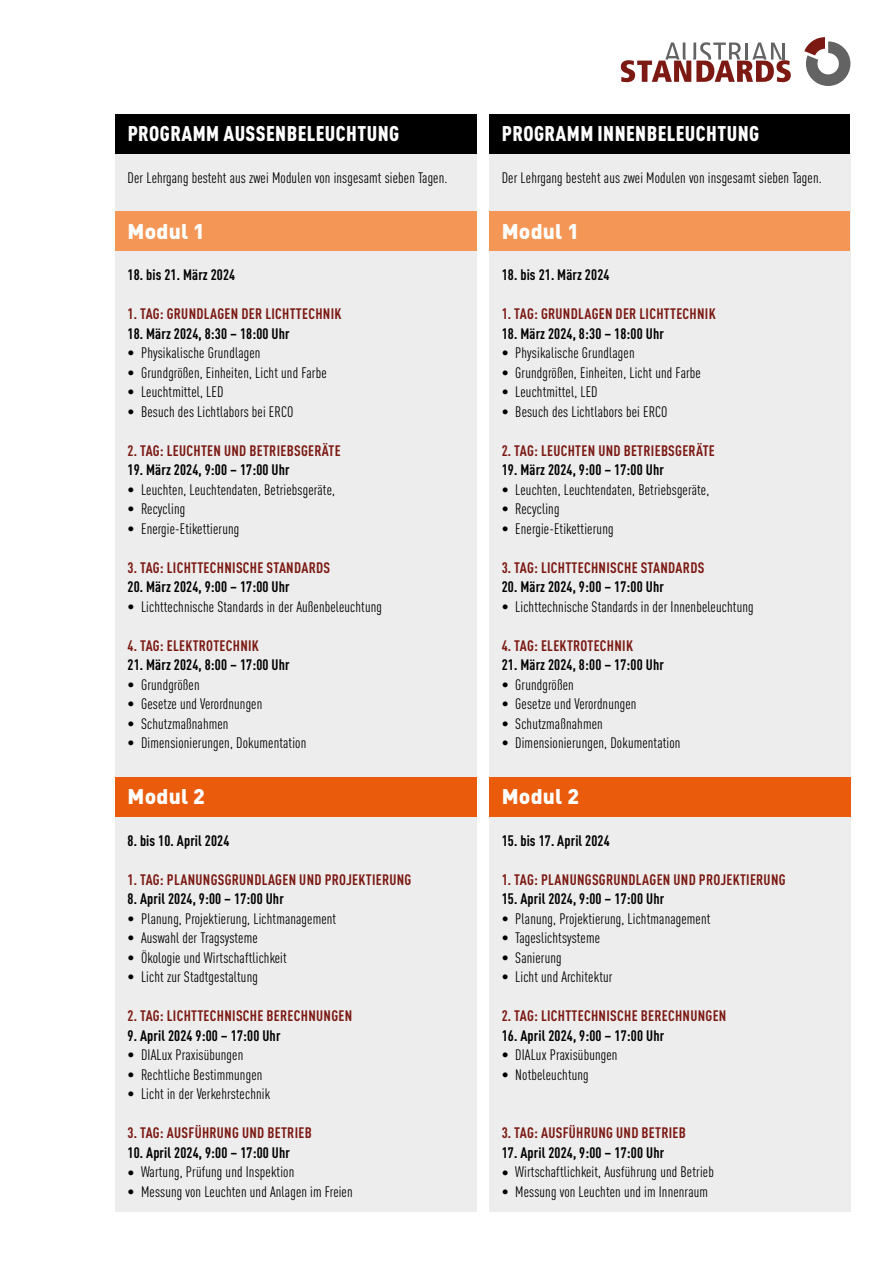
<style>
.page{position:relative;width:893px;height:1263px;background:#fff}
.page>*{position:absolute;margin:0;border:0;box-sizing:border-box;transform-origin:0 0}
.t1{font:900 condensed 21px "DINOT";letter-spacing:.02em;color:#fff}
.t2{font:900 21px "DINOT";letter-spacing:.01em;color:#fff}
.t3{font:condensed 15px "DINOT";letter-spacing:.01em;color:#000}
.t4{font:700 condensed 15px "DINOT";letter-spacing:.01em;color:#000}
.t5{font:700 condensed 15px "DINOT";letter-spacing:.02em;color:#7c1913}
</style>
<div class="page">
<div style="left:489px;top:153px;width:361px;height:1059px;background:#ededed"></div>
<div style="left:489px;top:777px;width:361px;height:39px;background:#ea5b0b"></div>
<div style="left:115px;top:153px;width:361px;height:1059px;background:#ededed"></div>
<div style="left:115px;top:777px;width:361px;height:39px;background:#ea5b0b"></div>
<div style="left:115px;top:212px;width:361px;height:39px;background:#f49655"></div>
<div style="left:115px;top:114px;width:361px;height:39px;background:#000"></div>
<svg style="left:621px;top:42px;width:170px;height:40px"></svg>
<hr style="left:782px;top:43px;width:3px;height:17px;background:#646363">
<svg style="left:804px;top:37px;width:46px;height:49px"></svg>
<div style="left:489px;top:212px;width:360px;height:39px;background:#f49655"></div>
<div style="left:489px;top:114px;width:360px;height:39px;background:#000"></div>
<h1 class="t1" style="left:128px;top:118px;width:273px">PROGRAMM AUSSENBELEUCHTUNG</h1>
<p class="t3" style="left:128px;top:167px;width:321px">Der Lehrgang besteht aus zwei Modulen von insgesamt sieben Tagen.</p>
<h1 class="t2" style="left:128px;top:214px;width:79px">Modul 1</h1>
<p class="t4" style="left:128px;top:264px;width:109px">18. bis 21. März 2024</p>
<p class="t5" style="left:128px;top:303px;width:216px">1. TAG: GRUNDLAGEN DER LICHTTECHNIK</p>
<p class="t4" style="left:128px;top:322px;width:164px">18. März 2024, 8:30 – 18:00 Uhr</p>
<p class="t3" style="left:128px;top:342px;width:134px">• Physikalische Grundlagen</p>
<p class="t3" style="left:128px;top:362px;width:201px">• Grundgrößen, Einheiten, Licht und Farbe</p>
<p class="t3" style="left:128px;top:381px;width:97px">• Leuchtmittel, LED</p>
<p class="t3" style="left:128px;top:401px;width:167px">• Besuch des Lichtlabors bei ERCO</p>
<p class="t5" style="left:128px;top:439px;width:215px">2. TAG: LEUCHTEN UND BETRIEBSGERÄTE</p>
<p class="t4" style="left:128px;top:459px;width:164px">19. März 2024, 9:00 – 17:00 Uhr</p>
<p class="t3" style="left:128px;top:479px;width:209px">• Leuchten, Leuchtendaten, Betriebsgeräte,</p>
<p class="t3" style="left:128px;top:498px;width:59px">• Recycling</p>
<p class="t3" style="left:128px;top:518px;width:113px">• Energie-Etikettierung</p>
<p class="t5" style="left:128px;top:556px;width:204px">3. TAG: LICHTTECHNISCHE STANDARDS</p>
<p class="t4" style="left:128px;top:576px;width:164px">20. März 2024, 9:00 – 17:00 Uhr</p>
<p class="t3" style="left:128px;top:596px;width:256px">• Lichttechnische Standards in der Außenbeleuchtung</p>
<p class="t5" style="left:128px;top:634px;width:133px">4. TAG: ELEKTROTECHNIK</p>
<p class="t4" style="left:128px;top:654px;width:164px">21. März 2024, 8:00 – 17:00 Uhr</p>
<p class="t3" style="left:128px;top:674px;width:74px">• Grundgrößen</p>
<p class="t3" style="left:128px;top:693px;width:136px">• Gesetze und Verordnungen</p>
<p class="t3" style="left:128px;top:713px;width:103px">• Schutzmaßnahmen</p>
<p class="t3" style="left:128px;top:732px;width:180px">• Dimensionierungen, Dokumentation</p>
<h1 class="t2" style="left:128px;top:780px;width:79px">Modul 2</h1>
<p class="t4" style="left:128px;top:829px;width:103px">8. bis 10. April 2024</p>
<p class="t5" style="left:128px;top:868px;width:285px">1. TAG: PLANUNGSGRUNDLAGEN UND PROJEKTIERUNG</p>
<p class="t4" style="left:128px;top:888px;width:158px">8. April 2024, 9:00 – 17:00 Uhr</p>
<p class="t3" style="left:128px;top:908px;width:210px">• Planung, Projektierung, Lichtmanagement</p>
<p class="t3" style="left:128px;top:927px;width:132px">• Auswahl der Tragsysteme</p>
<p class="t3" style="left:128px;top:947px;width:161px">• Ökologie und Wirtschaftlichkeit</p>
<p class="t3" style="left:128px;top:966px;width:132px">• Licht zur Stadtgestaltung</p>
<p class="t5" style="left:128px;top:1005px;width:226px">2. TAG: LICHTTECHNISCHE BERECHNUNGEN</p>
<p class="t4" style="left:128px;top:1024px;width:154px">9. April 2024 9:00 – 17:00 Uhr</p>
<p class="t3" style="left:128px;top:1044px;width:117px">• DIALux Praxisübungen</p>
<p class="t3" style="left:128px;top:1064px;width:136px">• Rechtliche Bestimmungen</p>
<p class="t3" style="left:128px;top:1083px;width:144px">• Licht in der Verkehrstechnik</p>
<p class="t5" style="left:128px;top:1122px;width:186px">3. TAG: AUSFÜHRUNG UND BETRIEB</p>
<p class="t4" style="left:128px;top:1141px;width:164px">10. April 2024, 9:00 – 17:00 Uhr</p>
<p class="t3" style="left:128px;top:1161px;width:168px">• Wartung, Prüfung und Inspektion</p>
<p class="t3" style="left:128px;top:1181px;width:227px">• Messung von Leuchten und Anlagen im Freien</p>
<h1 class="t1" style="left:502px;top:118px;width:259px">PROGRAMM INNENBELEUCHTUNG</h1>
<p class="t3" style="left:502px;top:167px;width:321px">Der Lehrgang besteht aus zwei Modulen von insgesamt sieben Tagen.</p>
<h1 class="t2" style="left:502px;top:214px;width:79px">Modul 1</h1>
<p class="t4" style="left:502px;top:264px;width:109px">18. bis 21. März 2024</p>
<p class="t5" style="left:502px;top:303px;width:216px">1. TAG: GRUNDLAGEN DER LICHTTECHNIK</p>
<p class="t4" style="left:502px;top:322px;width:164px">18. März 2024, 8:30 – 18:00 Uhr</p>
<p class="t3" style="left:502px;top:342px;width:134px">• Physikalische Grundlagen</p>
<p class="t3" style="left:502px;top:362px;width:201px">• Grundgrößen, Einheiten, Licht und Farbe</p>
<p class="t3" style="left:502px;top:381px;width:97px">• Leuchtmittel, LED</p>
<p class="t3" style="left:502px;top:401px;width:167px">• Besuch des Lichtlabors bei ERCO</p>
<p class="t5" style="left:502px;top:439px;width:215px">2. TAG: LEUCHTEN UND BETRIEBSGERÄTE</p>
<p class="t4" style="left:502px;top:459px;width:164px">19. März 2024, 9:00 – 17:00 Uhr</p>
<p class="t3" style="left:502px;top:479px;width:209px">• Leuchten, Leuchtendaten, Betriebsgeräte,</p>
<p class="t3" style="left:502px;top:498px;width:59px">• Recycling</p>
<p class="t3" style="left:502px;top:518px;width:113px">• Energie-Etikettierung</p>
<p class="t5" style="left:502px;top:556px;width:204px">3. TAG: LICHTTECHNISCHE STANDARDS</p>
<p class="t4" style="left:502px;top:576px;width:164px">20. März 2024, 9:00 – 17:00 Uhr</p>
<p class="t3" style="left:502px;top:596px;width:253px">• Lichttechnische Standards in der Innenbeleuchtung</p>
<p class="t5" style="left:502px;top:634px;width:133px">4. TAG: ELEKTROTECHNIK</p>
<p class="t4" style="left:502px;top:654px;width:164px">21. März 2024, 8:00 – 17:00 Uhr</p>
<p class="t3" style="left:502px;top:674px;width:74px">• Grundgrößen</p>
<p class="t3" style="left:502px;top:693px;width:136px">• Gesetze und Verordnungen</p>
<p class="t3" style="left:502px;top:713px;width:103px">• Schutzmaßnahmen</p>
<p class="t3" style="left:502px;top:732px;width:180px">• Dimensionierungen, Dokumentation</p>
<h1 class="t2" style="left:502px;top:780px;width:79px">Modul 2</h1>
<p class="t4" style="left:502px;top:829px;width:110px">15. bis 17. April 2024</p>
<p class="t5" style="left:502px;top:868px;width:285px">1. TAG: PLANUNGSGRUNDLAGEN UND PROJEKTIERUNG</p>
<p class="t4" style="left:502px;top:888px;width:164px">15. April 2024, 9:00 – 17:00 Uhr</p>
<p class="t3" style="left:502px;top:908px;width:210px">• Planung, Projektierung, Lichtmanagement</p>
<p class="t3" style="left:502px;top:927px;width:100px">• Tageslichtsysteme</p>
<p class="t3" style="left:502px;top:947px;width:61px">• Sanierung</p>
<p class="t3" style="left:502px;top:966px;width:112px">• Licht und Architektur</p>
<p class="t5" style="left:502px;top:1005px;width:226px">2. TAG: LICHTTECHNISCHE BERECHNUNGEN</p>
<p class="t4" style="left:502px;top:1024px;width:164px">16. April 2024, 9:00 – 17:00 Uhr</p>
<p class="t3" style="left:502px;top:1044px;width:117px">• DIALux Praxisübungen</p>
<p class="t3" style="left:502px;top:1064px;width:89px">• Notbeleuchtung</p>
<p class="t5" style="left:502px;top:1122px;width:186px">3. TAG: AUSFÜHRUNG UND BETRIEB</p>
<p class="t4" style="left:502px;top:1141px;width:164px">17. April 2024, 9:00 – 17:00 Uhr</p>
<p class="t3" style="left:502px;top:1161px;width:214px">• Wirtschaftlichkeit, Ausführung und Betrieb</p>
<p class="t3" style="left:502px;top:1181px;width:208px">• Messung von Leuchten und im Innenraum</p>
</div>
